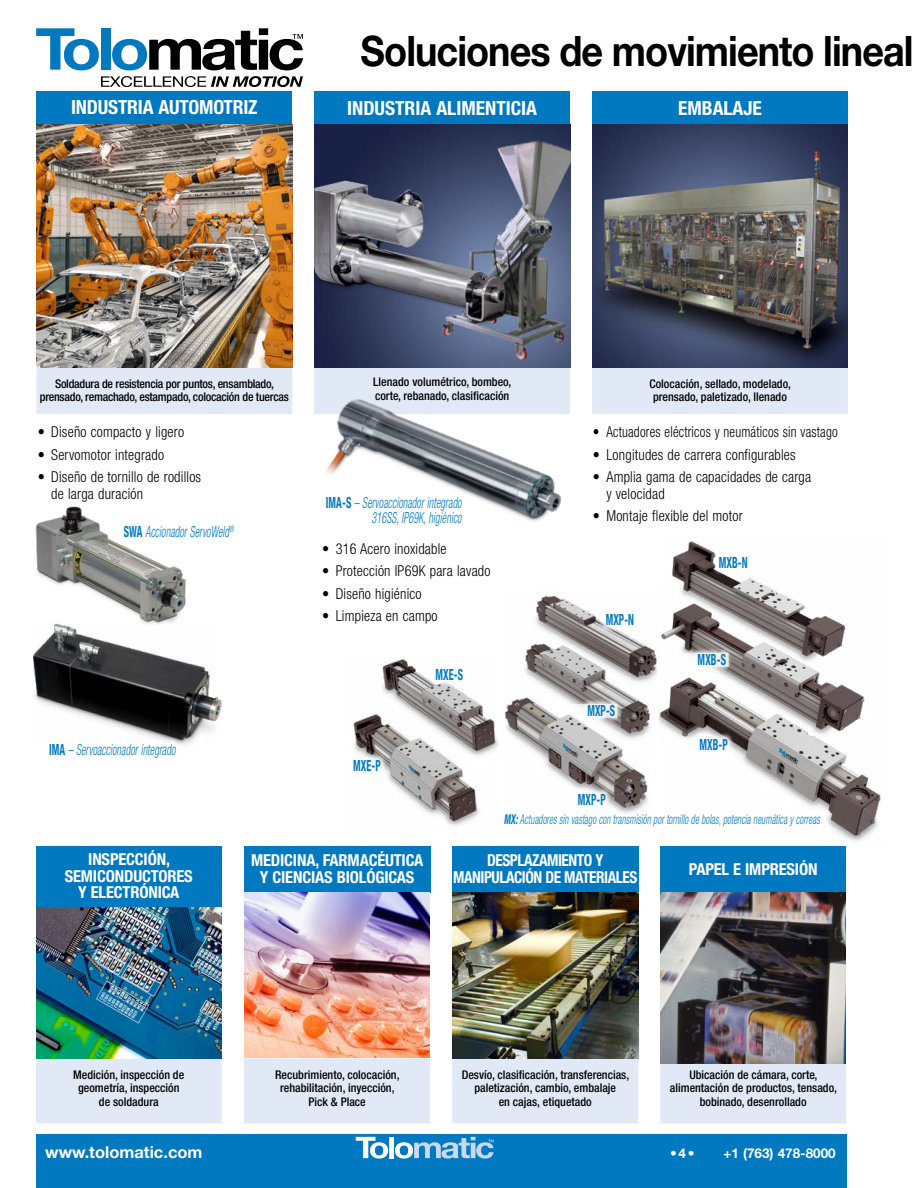
<style>
.page{position:relative;width:918px;height:1188px;background:#fff}
.page>*{position:absolute;margin:0;border:0;box-sizing:border-box;transform-origin:0 0}
.t1{font:700 42px "Helvetica Neue LT Std";letter-spacing:-.025em;color:#000;scale:.9 1}
.t2{font:700 condensed 19.5px "Helvetica Neue LT Std";color:#fff}
.t3{font:700 condensed 16.5px/16.5px "Helvetica Neue LT Std";letter-spacing:-.01em;color:#fff;text-align:center}
.t4{font:700 condensed 16.5px/16.5px "Helvetica Neue LT Std";letter-spacing:-.03em;color:#fff;text-align:center;scale:.93 1}
.t5{font:700 16.5px "Helvetica Neue LT Std";color:#fff}
.t6{font:italic 300 condensed 15.3px/15.3px "Helvetica Neue LT Std";letter-spacing:.01em;color:#0079c1;text-align:right;scale:.67 1}
.t7{font:700 condensed 15.3px "Helvetica Neue LT Std";letter-spacing:.01em;color:#0079c1;scale:.67 1}
.t8{font:300 condensed 15px/16.5px "Helvetica Neue LT Std";letter-spacing:.015em;color:#000;scale:.95 1}
.t9{font:300 condensed 15px "Helvetica Neue LT Std";letter-spacing:.015em;color:#000;scale:.88 1}
.t10{font:italic 300 condensed 13.5px "Helvetica Neue LT Std";letter-spacing:.01em;color:#0079c1;scale:.67 1}
.t11{font:700 13.5px "Helvetica Neue LT Std";color:#fff}
.t12{font:500 condensed 12px/13.5px "Helvetica Neue LT Std";color:#000;text-align:center}
.t13{font:500 condensed 12px/13.5px "Helvetica Neue LT Std";letter-spacing:-.02em;color:#000;text-align:center}
.s1{font-weight:700;font-style:normal}
.s2{font-weight:700}
</style>
<div class="page">
<img style="left:35px;top:506px;width:151px;height:116px">
<img style="left:33px;top:622px;width:189px;height:123px">
<div style="left:43px;top:737px;width:140px;height:28px;background:#fff"></div>
<div style="left:118px;top:519px;width:123px;height:25px;background:#fff"></div>
<img style="left:353px;top:659px;width:146px;height:167px">
<img style="left:505px;top:607px;width:153px;height:206px">
<img style="left:659px;top:541px;width:223px;height:301px">
<div style="left:572px;top:787px;width:40px;height:25px;background:#fff;opacity:.75"></div>
<div style="left:430px;top:663px;width:40px;height:24px;background:#fff"></div>
<div style="left:600px;top:608px;width:40px;height:24px;background:#fff"></div>
<div style="left:712px;top:551px;width:41px;height:24px;background:#fff"></div>
<div style="left:347px;top:754px;width:40px;height:24px;background:#fff;opacity:.75"></div>
<div style="left:694px;top:732px;width:40px;height:24px;background:#fff;opacity:.75"></div>
<svg style="left:680px;top:653px;width:12px;height:14px"></svg>
<svg style="left:566px;top:704px;width:15px;height:14px"></svg>
<div style="left:692px;top:648px;width:40px;height:24px;background:#fff;opacity:.75"></div>
<div style="left:581px;top:699px;width:41px;height:24px;background:#fff;opacity:.75"></div>
<div style="left:36px;top:846px;width:186px;height:61px;background:#0079c1"></div>
<div style="left:36px;top:1058px;width:186px;height:65px;background:#e1e9f6"></div>
<img style="left:36px;top:907px;width:186px;height:151px">
<div style="left:244px;top:846px;width:186px;height:47px;background:#0079c1"></div>
<div style="left:244px;top:1059px;width:186px;height:64px;background:#e1e9f6"></div>
<img style="left:244px;top:893px;width:186px;height:165px">
<div style="left:452px;top:846px;width:186px;height:47px;background:#0079c1"></div>
<div style="left:452px;top:1059px;width:186px;height:64px;background:#e1e9f6"></div>
<img style="left:453px;top:893px;width:185px;height:166px">
<div style="left:660px;top:846px;width:186px;height:47px;background:#0079c1"></div>
<div style="left:660px;top:1064px;width:186px;height:59px;background:#e1e9f6"></div>
<img style="left:660px;top:893px;width:186px;height:171px">
<div style="left:36px;top:1134px;width:810px;height:54px;background:#0079c1"></div>
<svg style="left:356px;top:1137px;width:32px;height:22px"></svg>
<div style="left:389px;top:1137px;width:5px;height:21px;background:#fff"></div>
<svg style="left:395px;top:1137px;width:99px;height:22px"></svg>
<div style="left:36px;top:92px;width:256px;height:32px;background:#0079c1"></div>
<div style="left:36px;top:367px;width:233px;height:47px;background:#e1e9f6"></div>
<img style="left:36px;top:124px;width:256px;height:243px">
<div style="left:314px;top:92px;width:256px;height:32px;background:#0079c1"></div>
<img style="left:314px;top:124px;width:256px;height:220px">
<div style="left:592px;top:92px;width:256px;height:32px;background:#0079c1"></div>
<div style="left:592px;top:367px;width:256px;height:47px;background:#e1e9f6"></div>
<img style="left:592px;top:124px;width:256px;height:243px">
<svg style="left:101px;top:76px;width:202px;height:11px"></svg>
<svg style="left:36px;top:28px;width:63px;height:42px"></svg>
<div style="left:101px;top:28px;width:9px;height:42px;background:#0079c1"></div>
<svg style="left:112px;top:28px;width:191px;height:42px"></svg>
<img style="left:269px;top:344px;width:310px;height:287px">
<svg style="left:269px;top:427px;width:101px;height:142px"></svg>
<div style="left:320px;top:490px;width:149px;height:43px;background:#fff"></div>
<h2 class="t2" style="left:71px;top:95px;width:188px">INDUSTRIA AUTOMOTRIZ</h2>
<h1 class="t1" style="left:361px;top:25px;width:616px">Soluciones de movimiento lineal</h1>
<h2 class="t2" style="left:347px;top:96px;width:191px">INDUSTRIA ALIMENTICIA</h2>
<h2 class="t2" style="left:678px;top:96px;width:85px">EMBALAJE</h2>
<p class="t13" style="left:40px;top:376px;width:251px">Soldadura de resistencia por puntos, ensamblado, prensado, remachado, estampado, colocación de tuercas</p>
<p class="t12" style="left:373px;top:375px;width:140px;text-align:left">Llenado volumétrico, bombeo, corte, rebanado, clasificación</p>
<p class="t12" style="left:649px;top:376px;width:143px;text-align:left">Colocación, sellado, modelado, prensado, paletizado, llenado</p>
<p class="t8" style="left:38px;top:424px;width:155px">• Diseño compacto y ligero</p>
<p class="t8" style="left:38px;top:446px;width:134px">• Servomotor integrado</p>
<p class="t8" style="left:51px;top:469px;width:159px;text-indent:-13px">• Diseño de tornillo de rodillos de larga duración</p>
<p class="t6" style="left:124px;top:525px;width:166px"><span class="s1">SWA</span> Accionador ServoWeld<sup>®</sup></p>
<p class="t6" style="left:326px;top:495px;width:204px"><span class="s1">IMA-S</span> – Servoaccionador integrado<br>316SS, IP69K, higiénico</p>
<p class="t9" style="left:593px;top:423px;width:280px">• Actuadores eléctricos y neumáticos sin vastago</p>
<p class="t8" style="left:593px;top:446px;width:215px">• Longitudes de carrera configurables</p>
<p class="t8" style="left:606px;top:469px;width:217px;text-indent:-13px">• Amplia gama de capacidades de carga y velocidad</p>
<p class="t8" style="left:593px;top:508px;width:159px">• Montaje flexible del motor</p>
<p class="t8" style="left:322px;top:540px;width:132px">• 316 Acero inoxidable</p>
<p class="t8" style="left:322px;top:562px;width:179px">• Protección IP69K para lavado</p>
<p class="t8" style="left:322px;top:585px;width:106px">• Diseño higiénico</p>
<p class="t8" style="left:322px;top:607px;width:123px">• Limpieza en campo</p>
<p class="t7" style="left:606px;top:611px;width:44px">MXP-N</p>
<p class="t7" style="left:719px;top:553px;width:45px">MXB-N</p>
<p class="t7" style="left:698px;top:651px;width:44px">MXB-S</p>
<p class="t7" style="left:436px;top:666px;width:43px">MXE-S</p>
<p class="t7" style="left:587px;top:702px;width:43px">MXP-S</p>
<p class="t6" style="left:49px;top:742px;width:190px"><span class="s1">IMA</span> – Servoaccionador integrado</p>
<p class="t7" style="left:699px;top:735px;width:44px">MXB-P</p>
<p class="t7" style="left:353px;top:756px;width:43px">MXE-P</p>
<p class="t7" style="left:578px;top:790px;width:43px">MXP-P</p>
<p class="t10" style="left:504px;top:812px;width:473px"><span class="s2">MX:</span> Actuadores sin vastago con transmisión por tornillo de bolas, potencia neumática y correas</p>
<h3 class="t3" style="left:65px;top:851px;width:130px">INSPECCIÓN,<br>SEMICONDUCTORES<br>Y ELECTRÓNICA</h3>
<h3 class="t3" style="left:251px;top:852px;width:174px">MEDICINA, FARMACÉUTICA<br>Y CIENCIAS BIOLÓGICAS</h3>
<h3 class="t4" style="left:453px;top:852px;width:199px">DESPLAZAMIENTO Y<br>MANIPULACIÓN DE MATERIALES</h3>
<h3 class="t3" style="left:689px;top:860px;width:130px">PAPEL E IMPRESIÓN</h3>
<p class="t12" style="left:73px;top:1068px;width:113px">Medición, inspección de geometría, inspección de soldadura</p>
<p class="t12" style="left:275px;top:1068px;width:126px">Recubrimiento, colocación, rehabilitación, inyección,<br>Pick &amp; Place</p>
<p class="t12" style="left:462px;top:1068px;width:169px">Desvío, clasificación, transferencias, paletización, cambio, embalaje<br>en cajas, etiquetado</p>
<p class="t12" style="left:670px;top:1068px;width:169px">Ubicación de cámara, corte, alimentación de productos, tensado, bobinado, desenrollado</p>
<h3 class="t5" style="left:45px;top:1142px;width:159px">www.tolomatic.com</h3>
<p class="t11" style="left:670px;top:1145px;width:26px">•4•</p>
<p class="t11" style="left:723px;top:1145px;width:114px">+1 (763) 478-8000</p>
</div>
